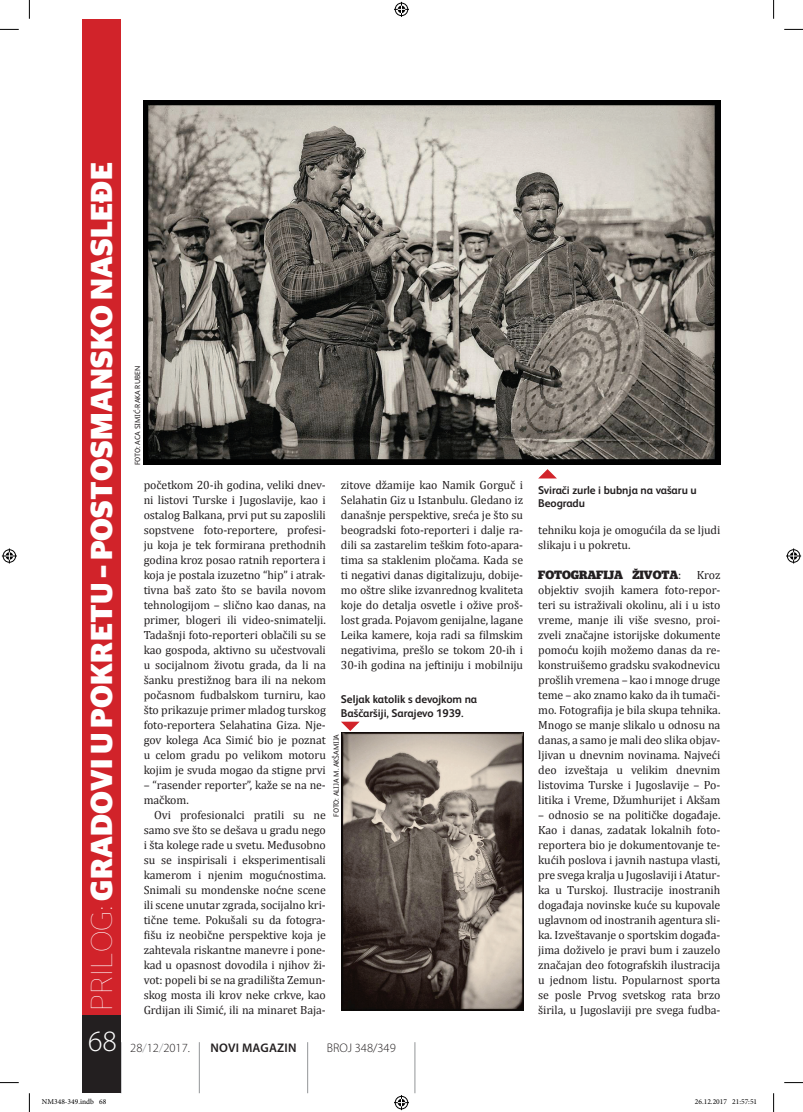
<style>
.page{position:relative;width:803px;height:1112px;background:#fff}
.page>*{position:absolute;margin:0;border:0;box-sizing:border-box;transform-origin:0 0}
.t1{font:700 30px "Stag Sans";letter-spacing:.01em;color:#fff}
.t2{font:300 29.5px "Myriad Pro";color:#fff}
.t3{font:300 12.5px "Myriad Pro";color:#231f20}
.t4{font:600 12.5px "Myriad Pro";letter-spacing:.02em;color:#231f20}
.t5{font:11.88px/15px "Cambria";letter-spacing:-.005em;color:#231f20;text-align:justify}
.t6{font:700 11.88px "Stag";letter-spacing:-.005em;color:#231f20}
.t7{font:700 11.25px/13.5px "FS Albert";letter-spacing:-.005em;color:#231f20}
.t8{font:7.5px "FS Albert";letter-spacing:-.005em;color:#231f20}
.t9{font:7.5px "Minion Pro";color:#000}
.s1{font-weight:100}
.s2{color:#939598}
.s3{font-family:"Cambria";font-weight:400}
</style>
<div class="page">
<img style="left:144px;top:100px;width:576px;height:364px">
<img style="left:341px;top:732px;width:182px;height:278px">
<svg style="left:538px;top:469px;width:19px;height:9px"></svg>
<svg style="left:341px;top:721px;width:19px;height:9px"></svg>
<hr style="left:121px;top:1041px;width:1px;height:51px;background:#939598">
<hr style="left:199px;top:1041px;width:1px;height:51px;background:#939598">
<hr style="left:307px;top:1041px;width:1px;height:51px;background:#939598">
<hr style="left:415px;top:1041px;width:1px;height:51px;background:#939598">
<div style="left:83px;top:1014px;width:38px;height:78px;background:#231f20"></div>
<div style="left:83px;top:19px;width:38px;height:995px;background:#d1232a"></div>
<svg style="left:0;top:29px;width:19px;height:1px"></svg>
<svg style="left:784px;top:29px;width:19px;height:1px"></svg>
<svg style="left:0;top:1082px;width:19px;height:1px"></svg>
<svg style="left:784px;top:1082px;width:19px;height:1px"></svg>
<svg style="left:29px;top:0;width:1px;height:19px"></svg>
<svg style="left:29px;top:1093px;width:1px;height:18px"></svg>
<svg style="left:773px;top:0;width:1px;height:19px"></svg>
<svg style="left:773px;top:1093px;width:1px;height:18px"></svg>
<svg style="left:394px;top:2px;width:15px;height:15px"></svg>
<svg style="left:394px;top:1095px;width:15px;height:14px"></svg>
<svg style="left:2px;top:548px;width:15px;height:15px"></svg>
<svg style="left:786px;top:548px;width:15px;height:15px"></svg>
<svg style="left:82px;top:1063px;width:24px;height:30px"></svg>
<h1 class="t1" style="left:84px;top:1010px;width:849px;rotate:-90deg"><span class="s1">PRILOG:</span> Gradovi u pokretu – postosmansko nasleđe</h1>
<h2 class="t2" style="left:88px;top:1023px;width:30px">68</h2>
<p class="t8" style="left:133px;top:465px;width:100px;rotate:-90deg">FOTO: ACA SIMIĆ-RAKA RUBEN</p>
<p class="t5" style="left:341px;top:477px;width:184px">zitove džamije kao Namik Gorguč i Selahatin Giz u Istanbulu. Gledano iz današnje perspektive, sreća je što su beogradski foto-reporteri i dalje ra&shy;dili sa zastarelim teškim foto-apara&shy;tima sa staklenim pločama. Kada se ti negativi danas digitalizuju, dobije&shy;mo oštre slike izvanrednog kvaliteta koje do detalja osvetle i ožive proš&shy;lost grada. Pojavom genijalne, lagane Leika kamere, koja radi sa filmskim negativima, prešlo se tokom 20-ih i 30-ih godina na jeftiniju i mobilniju</p>
<p class="t5" style="left:144px;top:477px;width:184px">početkom 20-ih godina, veliki dnev&shy;ni listovi Turske i Jugoslavije, kao i ostalog Balkana, prvi put su zaposlili sopstvene foto-reportere, profesi&shy;ju koja je tek formirana prethodnih godina kroz posao ratnih reportera i koja je postala izuzetno “hip” i atrak&shy;tivna baš zato što se bavila novom tehnologijom – slično kao danas, na primer, blogeri ili video-snimatelji.<br>Tadašnji foto-reporteri oblačili su se kao gospoda, aktivno su učestvovali u socijalnom životu grada, da li na šanku prestižnog bara ili na nekom počasnom fudbalskom turniru, kao što prikazuje primer mladog turskog foto-reportera Selahatina Giza. Nje&shy;gov kolega Aca Simić bio je poznat u celom gradu po velikom motoru kojim je svuda mogao da stigne prvi</p>
<p class="t5" style="left:144px;top:777px;width:184px">– “rasender reporter”, kaže se na ne&shy;mačkom.</p>
<p class="t5" style="left:144px;top:807px;width:184px;text-indent:11px">Ovi profesionalci pratili su ne samo sve što se dešava u gradu nego i šta kolege rade u svetu. Međusobno su se inspirisali i eksperimentisali kamerom i njenim mogućnostima.<br>Snimali su mondenske noćne scene ili scene unutar zgrada, socijalno kri&shy;tične teme. Pokušali su da fotogra&shy;fišu iz neobične perspektive koja je zahtevala riskantne manevre i pone&shy;kad u opasnost dovodila i njihov ži&shy;vot: popeli bi se na gradilišta Zemun&shy;skog mosta ili krov neke crkve, kao Grdijan ili Simić, ili na minaret Baja-</p>
<p class="t7" style="left:341px;top:692px;width:138px">Seljak katolik s devojkom na<br>Baščaršiji, Sarajevo 1939.</p>
<p class="t8" style="left:332px;top:816px;width:84px;rotate:-90deg">FOTO: ALIJA M. AKŠAMIJA</p>
<p class="t3" style="left:130px;top:1039px;width:61px">28<span class="s2">/</span>12<span class="s2">/</span>2017.</p>
<p class="t4" style="left:210px;top:1039px;width:88px">NOVI MAGAZIN</p>
<p class="t3" style="left:327px;top:1039px;width:71px">BROJ 348/349</p>
<p class="t7" style="left:538px;top:483px;width:160px">Svirači zurle i bubnja na vašaru u<br>Beogradu</p>
<p class="t5" style="left:538px;top:522px;width:184px">tehniku koja je omogućila da se ljudi slikaju i u pokretu.</p>
<p class="t6" style="left:538px;top:567px;width:145px">FOTOGRAFIJA ŽIVOTA<span class="s3">:</span></p>
<p class="t5" style="left:538px;top:567px;width:184px;text-indent:159px">Kroz objektiv svojih kamera foto-repor&shy;teri su istraživali okolinu, ali i u isto vreme, manje ili više svesno, proi&shy;zveli značajne istorijske dokumente pomoću kojih možemo danas da re&shy;konstruišemo gradsku svakodnevicu prošlih vremena – kao i mnoge druge teme – ako znamo kako da ih tumači&shy;mo. Fotografija je bila skupa tehnika.<br>Mnogo se manje slikalo u odnosu na danas, a samo je mali deo slika objav&shy;ljivan u dnevnim novinama. Najveći deo izveštaja u velikim dnevnim listovima Turske i Jugoslavije – Po&shy;litika i Vreme, Džumhurijet i Akšam</p>
<p class="t5" style="left:538px;top:807px;width:184px">– odnosio se na političke događaje.<br>Kao i danas, zadatak lokalnih foto&shy;reportera bio je dokumentovanje te&shy;kućih poslova i javnih nastupa vlasti, pre svega kralja u Jugoslaviji i Atatur&shy;ka u Turskoj. Ilustracije inostranih događaja novinske kuće su kupovale uglavnom od inostranih agentura sli&shy;ka. Izveštavanje o sportskim događa&shy;jima doživelo je pravi bum i zauzelo značajan deo fotografskih ilustracija u jednom listu. Popularnost sporta se posle Prvog svetskog rata brzo širila, u Jugoslaviji pre svega fudba-</p>
<p class="t9" style="left:42px;top:1096px;width:66px">NM348-349.indb 68</p>
<p class="t9" style="left:695px;top:1096px;width:64px">26.12.2017 21:57:51</p>
</div>
